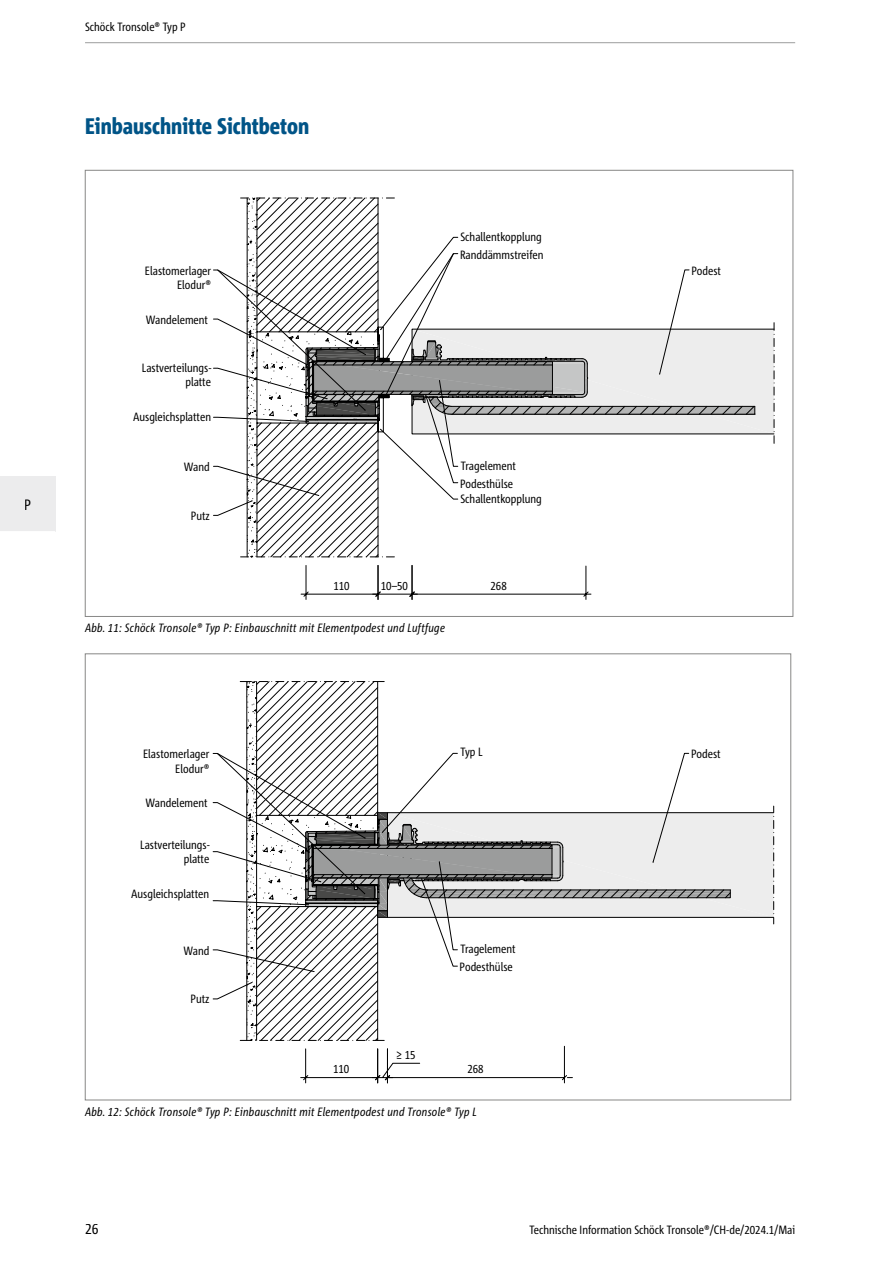
<style>
.page{position:relative;width:893px;height:1263px;background:#fff}
.page>*{position:absolute;margin:0;border:0;box-sizing:border-box;transform-origin:0 0}
.t1{font:800 condensed 22.5px "Corpid Schoeck";color:#005487}
.t2{font:condensed 15px "Corpid Schoeck";color:#000}
.t3{font:condensed 12px/14.4px "Corpid Schoeck";color:#000;text-align:right}
.t4{font:italic condensed 12px "Corpid Schoeck";letter-spacing:.02em;color:#000}
</style>
<div class="page">
<hr style="left:85px;top:42px;width:710px;height:1px;background:#9c9d9d">
<div style="left:0;top:476px;width:55px;height:55px;background:#ececed"></div>
<svg style="left:246px;top:197px;width:144px;height:361px"></svg>
<svg style="left:303px;top:595px;width:284px;height:5px"></svg>
<svg style="left:300px;top:237px;width:291px;height:358px"></svg>
<svg style="left:213px;top:253px;width:562px;height:304px"></svg>
<svg style="left:213px;top:681px;width:562px;height:402px"></svg>
<div style="left:377px;top:812px;width:11px;height:8px;border:1px solid #000"></div>
<p class="t2" style="left:24px;top:495px;width:8px">P</p>
<p class="t3" style="left:85px;top:19px;width:102px">Schöck Tronsole® Typ P</p>
<h1 class="t1" style="left:85px;top:112px;width:226px">Einbauschnitte Sichtbeton</h1>
<p class="t3" style="left:145px;top:263px;width:68px">Elastomerlager<br>Elodur®</p>
<p class="t3" style="left:146px;top:312px;width:64px">Wandelement</p>
<p class="t3" style="left:142px;top:360px;width:71px">Lastverteilungs&shy;platte</p>
<p class="t3" style="left:133px;top:409px;width:80px">Ausgleichsplatten</p>
<p class="t3" style="left:184px;top:460px;width:28px">Wand</p>
<p class="t3" style="left:191px;top:508px;width:21px">Putz</p>
<p class="t3" style="left:460px;top:229px;width:83px">Schallentkopplung</p>
<p class="t3" style="left:460px;top:247px;width:85px">Randdämmstreifen</p>
<p class="t3" style="left:461px;top:458px;width:57px">Tragelement</p>
<p class="t3" style="left:460px;top:476px;width:55px">Podesthülse</p>
<p class="t3" style="left:460px;top:491px;width:83px">Schallentkopplung</p>
<p class="t3" style="left:333px;top:578px;width:18px">110</p>
<p class="t3" style="left:381px;top:578px;width:28px">10–50</p>
<p class="t3" style="left:490px;top:578px;width:18px">268</p>
<p class="t4" style="left:85px;top:621px;width:362px">Abb. 11: Schöck Tronsole® Typ P: Einbauschnitt mit Elementpodest und Luftfuge</p>
<p class="t3" style="left:143px;top:747px;width:68px">Elastomerlager<br>Elodur®</p>
<p class="t3" style="left:145px;top:796px;width:64px">Wandelement</p>
<p class="t3" style="left:140px;top:837px;width:71px">Lastverteilungs&shy;platte</p>
<p class="t3" style="left:131px;top:886px;width:80px">Ausgleichsplatten</p>
<p class="t3" style="left:184px;top:943px;width:28px">Wand</p>
<p class="t3" style="left:191px;top:991px;width:21px">Putz</p>
<p class="t3" style="left:460px;top:745px;width:24px">Typ L</p>
<p class="t3" style="left:333px;top:1062px;width:18px">110</p>
<p class="t3" style="left:397px;top:1047px;width:21px">≥ 15</p>
<p class="t3" style="left:460px;top:940px;width:57px;line-height:17.7px;text-align:left">Tragelement<br>Podesthülse</p>
<p class="t3" style="left:467px;top:1062px;width:18px">268</p>
<p class="t4" style="left:85px;top:1104px;width:393px">Abb. 12: Schöck Tronsole® Typ P: Einbauschnitt mit Elementpodest und Tronsole® Typ L</p>
<p class="t3" style="left:691px;top:263px;width:31px">Podest</p>
<p class="t3" style="left:691px;top:747px;width:31px">Podest</p>
<p class="t2" style="left:85px;top:1219px;width:15px">26</p>
<p class="t3" style="left:530px;top:1222px;width:267px">Technische Information Schöck Tronsole®/CH-de/2024.1/Mai</p>
</div>
